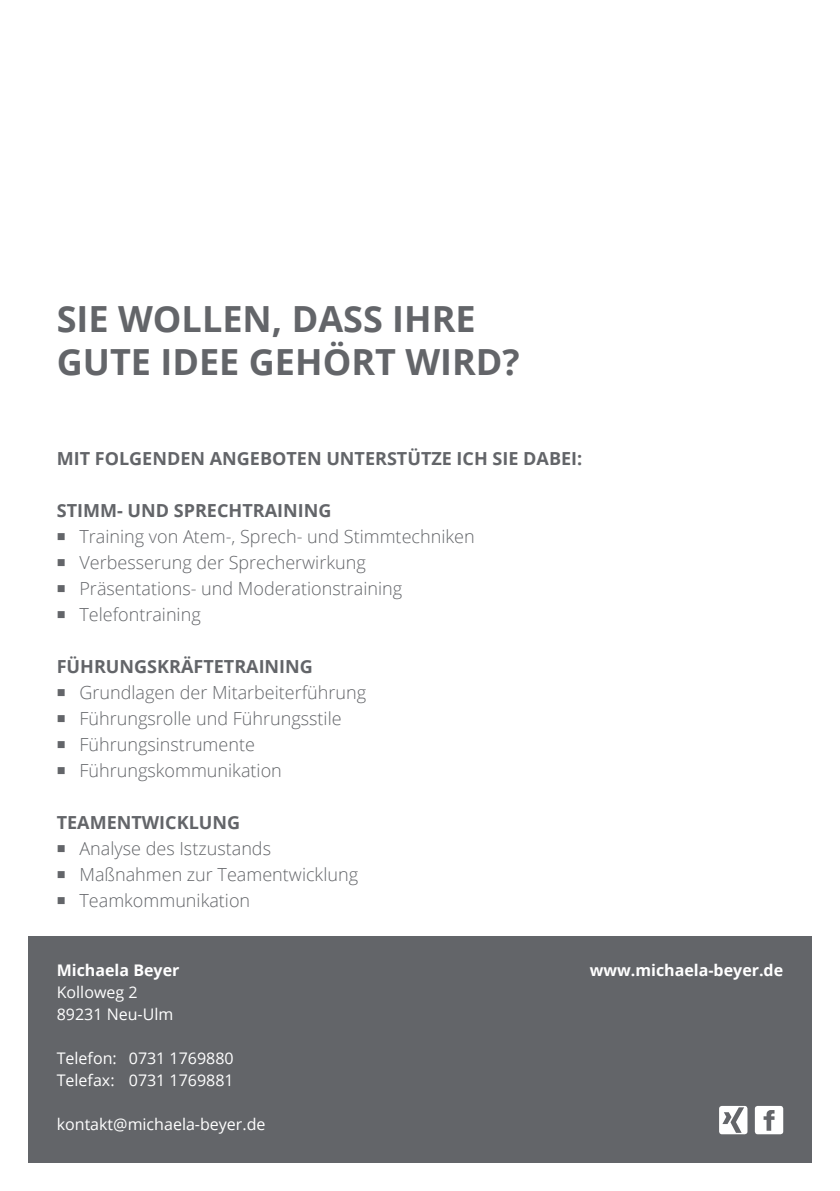
<style>
.page{position:relative;width:840px;height:1191px;background:#fff}
.page>*{position:absolute;margin:0;border:0;box-sizing:border-box;transform-origin:0 0}
.t1{font:700 36px/43.2px "Open Sans";color:#636569}
.t2{font:300 18px "Open Sans";color:#636569}
.t3{font:700 18px "Open Sans";color:#636569}
.t4{font:16px/22px "Open Sans";color:#fff}
.t5{font:700 16px "Open Sans";color:#fff}
</style>
<div class="page">
<div style="left:28px;top:935px;width:783px;height:227px;background:#636569"></div>
<div style="left:754px;top:1106px;width:28px;height:28px;background:#fff;border-radius:3px"></div>
<svg style="left:718px;top:1106px;width:29px;height:28px"></svg>
<svg style="left:763px;top:1110px;width:11px;height:20px"></svg>
<svg style="left:722px;top:1107px;width:21px;height:25px"></svg>
<h1 class="t1" style="left:57px;top:296px;width:464px">SIE WOLLEN, DASS IHRE<br>GUTE IDEE GEHÖRT WIRD?</h1>
<p class="t3" style="left:57px;top:446px;width:526px">MIT FOLGENDEN ANGEBOTEN UNTERSTÜTZE ICH SIE DABEI:</p>
<p class="t3" style="left:57px;top:498px;width:276px">STIMM- UND SPRECHTRAINING</p>
<p class="t2" style="left:57px;top:524px;width:419px">■ Training von Atem-, Sprech- und Stimmtechniken</p>
<p class="t2" style="left:57px;top:550px;width:310px">■ Verbesserung der Sprecherwirkung</p>
<p class="t2" style="left:57px;top:576px;width:347px">■ Präsentations- und Moderationstraining</p>
<p class="t2" style="left:57px;top:602px;width:145px">■ Telefontraining</p>
<p class="t3" style="left:57px;top:654px;width:257px">FÜHRUNGSKRÄFTETRAINING</p>
<p class="t2" style="left:57px;top:680px;width:311px">■ Grundlagen der Mitarbeiterführung</p>
<p class="t2" style="left:57px;top:706px;width:286px">■ Führungsrolle und Führungsstile</p>
<p class="t2" style="left:57px;top:732px;width:200px">■ Führungsinstrumente</p>
<p class="t2" style="left:57px;top:758px;width:226px">■ Führungskommunikation</p>
<p class="t3" style="left:57px;top:810px;width:185px">TEAMENTWICKLUNG</p>
<p class="t2" style="left:57px;top:836px;width:216px">■ Analyse des Istzustands</p>
<p class="t2" style="left:57px;top:862px;width:303px">■ Maßnahmen zur Teamentwicklung</p>
<p class="t2" style="left:57px;top:888px;width:195px">■ Teamkommunikation</p>
<p class="t5" style="left:57px;top:959px;width:124px">Michaela Beyer</p>
<p class="t5" style="left:589px;top:959px;width:195px">www.michaela-beyer.de</p>
<p class="t4" style="left:57px;top:981px;width:118px">Kolloweg 2<br>89231 Neu-Ulm</p>
<p class="t4" style="left:57px;top:1047px;width:178px">Telefon: 0731 1769880<br>Telefax: 0731 1769881</p>
<p class="t4" style="left:57px;top:1113px;width:210px">kontakt@michaela-beyer.de</p>
</div>
